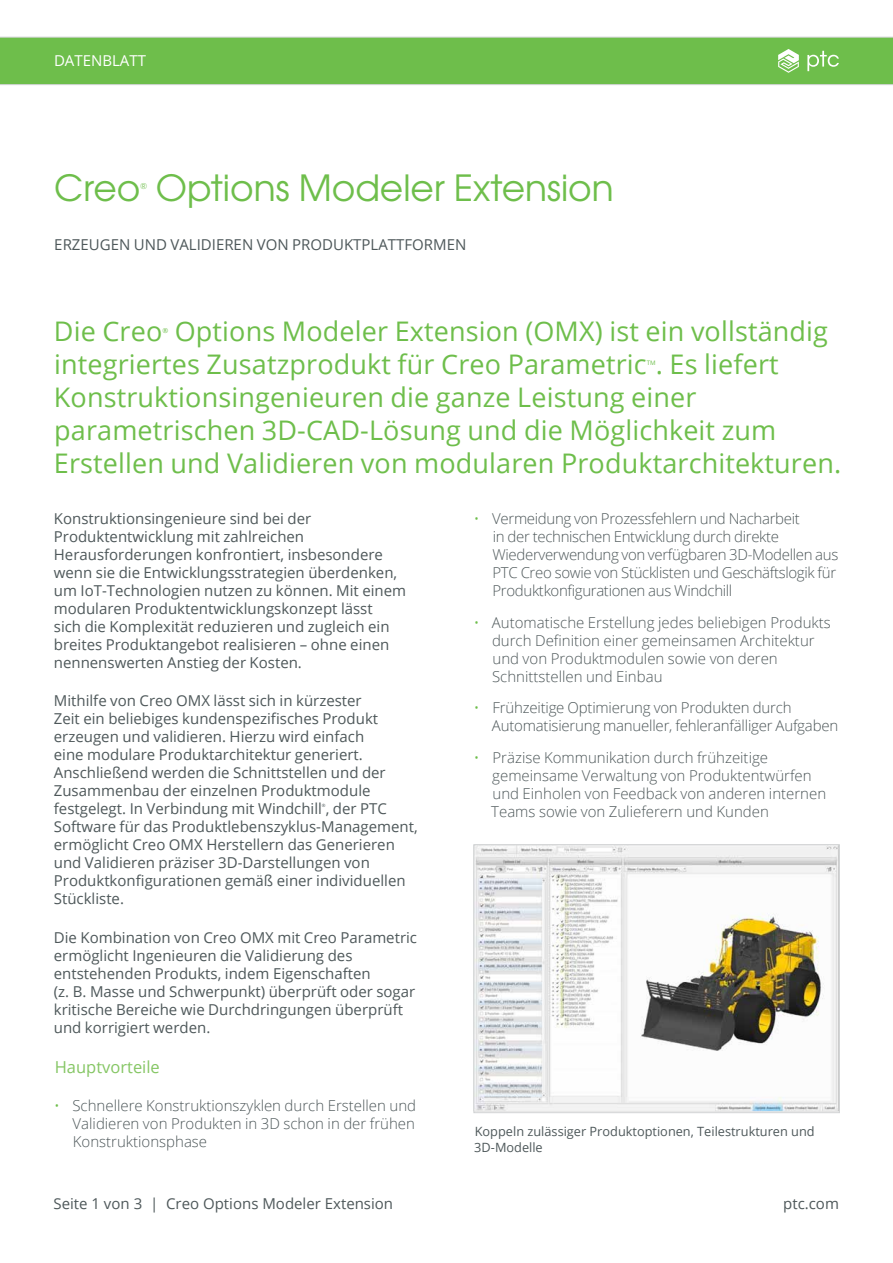
<style>
.page{position:relative;width:893px;height:1263px;background:#fff}
.page>*{position:absolute;margin:0;border:0;box-sizing:border-box;transform-origin:0 0}
.t1{font:36px "Te X Gyre Adventor";color:#6ebe4b}
.t2{font:27px/33px "Open Sans";letter-spacing:.005em;color:#6ebe4b}
.t3{font:16.5px "Open Sans";color:#85c664}
.t4{font:15px/18px "Open Sans";color:#4e585a}
.t5{font:300 15px/18px "Open Sans";color:#4e585a}
.t6{font:300 15px/18px "Open Sans";letter-spacing:-.02em;color:#4e585a}
.t7{font:15px "Open Sans";color:#fff}
.t8{font:12.75px/16.5px "Open Sans";color:#4e585a}
.t9{font:8.7px "Te X Gyre Adventor";color:#6ebe4b}
.t10{font:7.05px "Open Sans";color:#6ebe4b}
.t11{font:6.15px "Open Sans";color:#6ebe4b}
.t12{font:4.5px "Open Sans";color:#4e585a}
.s1{color:#6ebe4b}
</style>
<div class="page">
<div style="left:0;top:37px;width:893px;height:48px;background:#6ebe4b"></div>
<img style="left:475px;top:846px;width:363px;height:265px">
<div style="left:473px;top:844px;width:367px;height:269px;border:1px solid #d1d3d4"></div>
<p class="t7" style="left:54px;top:50px;width:93px">DATENBLATT</p>
<h1 class="t1" style="left:54px;top:159px;width:561px">Creo Options Modeler Extension</h1>
<p class="t9" style="left:140px;top:179px;width:8px">®</p>
<p class="t4" style="left:54px;top:236px;width:414px">ERZEUGEN UND VALIDIEREN VON PRODUKTPLATTFORMEN</p>
<h2 class="t2" style="left:54px;top:314px;width:775px;text-indent:121px">Options Modeler Extension (OMX) ist ein vollständig integriertes Zusatzprodukt für Creo Parametric . Es liefert</h2>
<h2 class="t2" style="left:54px;top:314px;width:110px">Die Creo</h2>
<p class="t10" style="left:162px;top:325px;width:7px">®</p>
<p class="t11" style="left:647px;top:358px;width:10px">TM</p>
<h2 class="t2" style="left:54px;top:380px;width:789px">Konstruktionsingenieuren die ganze Leistung einer parametrischen 3D-CAD-Lösung und die Möglichkeit zum<br>Erstellen und Validieren von modularen Produktarchitekturen.</h2>
<p class="t4" style="left:54px;top:509px;width:354px">Konstruktionsingenieure sind bei der Produktentwicklung mit zahlreichen Herausforderungen konfrontiert, insbesondere wenn sie die Entwicklungsstrategien überdenken, um IoT-Technologien nutzen zu können. Mit einem modularen Produktentwicklungskonzept lässt<br>sich die Komplexität reduzieren und zugleich ein breites Produktangebot realisieren – ohne einen nennenswerten Anstieg der Kosten.</p>
<p class="t4" style="left:54px;top:692px;width:335px">Mithilfe von Creo OMX lässt sich in kürzester Zeit ein beliebiges kundenspezifisches Produkt erzeugen und validieren. Hierzu wird einfach eine modulare Produktarchitektur generiert.<br>Anschließend werden die Schnittstellen und der Zusammenbau der einzelnen Produktmodule festgelegt. In Verbindung mit Windchill , der PTC</p>
<p class="t6" style="left:492px;top:509px;width:347px;text-indent:-19px"><span class="s1">•</span> Vermeidung von Prozessfehlern und Nacharbeit<br>in der technischen Entwicklung durch direkte Wiederverwendung von verfügbaren 3D-Modellen aus PTC Creo sowie von Stücklisten und Geschäftslogik für Produktkonfigurationen aus Windchill</p>
<p class="t5" style="left:492px;top:613px;width:340px;text-indent:-18px"><span class="s1">•</span> Automatische Erstellung jedes beliebigen Produkts durch Definition einer gemeinsamen Architektur und von Produktmodulen sowie von deren Schnittstellen und Einbau</p>
<p class="t5" style="left:492px;top:698px;width:348px;text-indent:-18px"><span class="s1">•</span> Frühzeitige Optimierung von Produkten durch<br>Automatisierung manueller, fehleranfälliger Aufgaben</p>
<p class="t5" style="left:491px;top:748px;width:336px;text-indent:-18px"><span class="s1">•</span> Präzise Kommunikation durch frühzeitige gemeinsame Verwaltung von Produktentwürfen und Einholen von Feedback von anderen internen Teams sowie von Zulieferern und Kunden</p>
<p class="t12" style="left:322px;top:802px;width:5px">®</p>
<p class="t4" style="left:54px;top:818px;width:365px">Software für das Produktlebenszyklus-Management, ermöglicht Creo OMX Herstellern das Generieren und Validieren präziser 3D-Darstellungen von Produktkonfigurationen gemäß einer individuellen Stückliste.</p>
<p class="t4" style="left:54px;top:928px;width:365px">Die Kombination von Creo OMX mit Creo Parametric ermöglicht Ingenieuren die Validierung des entstehenden Produkts, indem Eigenschaften<br>(z. B. Masse und Schwerpunkt) überprüft oder sogar kritische Bereiche wie Durchdringungen überprüft und korrigiert werden.</p>
<p class="t3" style="left:55px;top:1055px;width:107px">Hauptvorteile</p>
<p class="t5" style="left:73px;top:1096px;width:345px;text-align:justify;text-indent:-19px"><span class="s1">•</span> Schnellere Konstruktionszyklen durch Erstellen und Validieren von Produkten in 3D schon in der frühen Konstruktionsphase</p>
<p class="t8" style="left:474px;top:1122px;width:342px">Koppeln zulässiger Produktoptionen, Teilestrukturen und<br>3D-Modelle</p>
<p class="t4" style="left:53px;top:1194px;width:341px">Seite 1 von 3 | Creo Options Modeler Extension</p>
<p class="t4" style="left:783px;top:1194px;width:57px">ptc.com</p>
</div>
